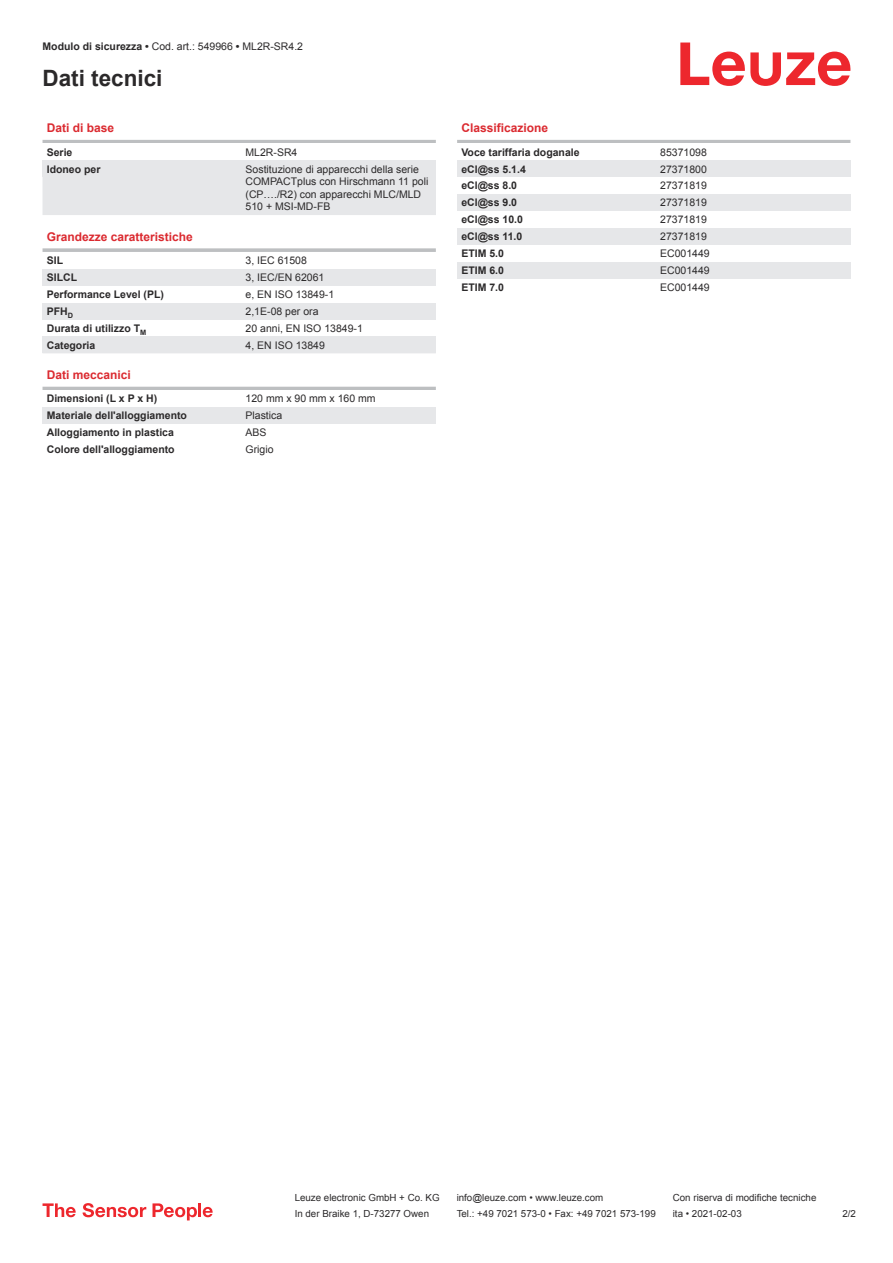
<style>
.page{position:relative;width:893px;height:1263px;background:#fff}
.page>*{position:absolute;margin:0;border:0;box-sizing:border-box;transform-origin:0 0}
.t1{font:700 22.5px "Arial";color:#2b292a}
.t2{font:700 12px "Arial";color:#db2a30}
.t3{font:10.5px/12.6px "Arial";color:#2b292a}
.t4{font:700 10.5px "Arial";color:#2b292a}
.t5{font:9.75px "Arial";color:#2b292a}
.s1{font-weight:700}
</style>
<div class="page">
<svg style="left:680px;top:43px;width:170px;height:43px"></svg>
<div style="left:43px;top:177px;width:199px;height:38px;background:#e6e7e9"></div>
<hr style="left:43px;top:140px;width:393px;height:3px;background:#bdbfc1">
<div style="left:43px;top:160px;width:199px;height:17px;background:#e6e7e9"></div>
<div style="left:242px;top:160px;width:194px;height:55px;background:#e6e7e9"></div>
<svg style="left:43px;top:248px;width:393px;height:4px;background:#c3c5c7"></svg>
<div style="left:43px;top:269px;width:199px;height:17px;background:#e6e7e9"></div>
<div style="left:242px;top:269px;width:194px;height:17px;background:#e6e7e9"></div>
<div style="left:43px;top:303px;width:199px;height:17px;background:#e6e7e9"></div>
<div style="left:242px;top:303px;width:194px;height:17px;background:#e6e7e9"></div>
<div style="left:43px;top:336px;width:199px;height:17px;background:#e6e7e9"></div>
<div style="left:242px;top:336px;width:194px;height:17px;background:#e6e7e9"></div>
<hr style="left:43px;top:387px;width:393px;height:3px;background:#bdbfc1">
<div style="left:43px;top:407px;width:199px;height:17px;background:#e6e7e9"></div>
<div style="left:242px;top:407px;width:194px;height:17px;background:#e6e7e9"></div>
<hr style="left:457px;top:140px;width:393px;height:3px;background:#bdbfc1">
<div style="left:457px;top:160px;width:200px;height:17px;background:#e6e7e9"></div>
<div style="left:657px;top:160px;width:193px;height:17px;background:#e6e7e9"></div>
<div style="left:457px;top:194px;width:200px;height:17px;background:#e6e7e9"></div>
<div style="left:657px;top:194px;width:193px;height:17px;background:#e6e7e9"></div>
<div style="left:457px;top:228px;width:200px;height:17px;background:#e6e7e9"></div>
<div style="left:657px;top:228px;width:193px;height:17px;background:#e6e7e9"></div>
<div style="left:457px;top:262px;width:200px;height:17px;background:#e6e7e9"></div>
<div style="left:657px;top:262px;width:193px;height:17px;background:#e6e7e9"></div>
<svg style="left:43px;top:1203px;width:33px;height:14px"></svg>
<svg style="left:83px;top:1203px;width:63px;height:14px"></svg>
<svg style="left:153px;top:1203px;width:44px;height:17px"></svg>
<hr style="left:198px;top:1203px;width:3px;height:14px;background:#ed272d">
<svg style="left:203px;top:1207px;width:10px;height:10px"></svg>
<p class="t3" style="left:43px;top:41px;width:262px"><span class="s1">Modulo di sicurezza •</span> Cod. art.: 549966 <span class="s1">•</span> ML2R-SR4.2</p>
<h1 class="t1" style="left:43px;top:70px;width:122px">Dati tecnici</h1>
<p class="t2" style="left:47px;top:123px;width:69px">Dati di base</p>
<p class="t4" style="left:47px;top:148px;width:27px">Serie</p>
<p class="t3" style="left:246px;top:147px;width:53px">ML2R-SR4</p>
<p class="t4" style="left:47px;top:165px;width:55px">Idoneo per</p>
<p class="t3" style="left:246px;top:164px;width:184px">Sostituzione di apparecchi della serie<br>COMPACTplus con Hirschmann 11 poli (CP…./R2) con apparecchi MLC/MLD<br>510 + MSI-MD-FB</p>
<p class="t2" style="left:47px;top:232px;width:148px">Grandezze caratteristiche</p>
<p class="t4" style="left:47px;top:256px;width:18px">SIL</p>
<p class="t3" style="left:246px;top:255px;width:63px">3, IEC 61508</p>
<p class="t4" style="left:47px;top:273px;width:32px">SILCL</p>
<p class="t3" style="left:246px;top:272px;width:80px">3, IEC/EN 62061</p>
<p class="t4" style="left:47px;top:290px;width:119px">Performance Level (PL)</p>
<p class="t3" style="left:246px;top:289px;width:90px">e, EN ISO 13849-1</p>
<p class="t4" style="left:47px;top:307px;width:28px">PFH<sub>D</sub></p>
<p class="t3" style="left:246px;top:306px;width:74px">2,1E-08 per ora</p>
<p class="t4" style="left:47px;top:324px;width:101px">Durata di utilizzo T<sub>M</sub></p>
<p class="t3" style="left:246px;top:323px;width:119px">20 anni, EN ISO 13849-1</p>
<p class="t4" style="left:47px;top:341px;width:50px">Categoria</p>
<p class="t3" style="left:246px;top:340px;width:81px">4, EN ISO 13849</p>
<p class="t2" style="left:47px;top:370px;width:86px">Dati meccanici</p>
<p class="t4" style="left:47px;top:395px;width:112px">Dimensioni (L x P x H)</p>
<p class="t3" style="left:246px;top:393px;width:132px">120 mm x 90 mm x 160 mm</p>
<p class="t4" style="left:47px;top:412px;width:142px">Materiale dell'alloggiamento</p>
<p class="t3" style="left:246px;top:410px;width:38px">Plastica</p>
<p class="t4" style="left:47px;top:429px;width:129px">Alloggiamento in plastica</p>
<p class="t3" style="left:246px;top:427px;width:23px">ABS</p>
<p class="t4" style="left:47px;top:445px;width:129px">Colore dell'alloggiamento</p>
<p class="t3" style="left:246px;top:444px;width:30px">Grigio</p>
<p class="t2" style="left:461px;top:123px;width:88px">Classificazione</p>
<p class="t4" style="left:461px;top:148px;width:120px">Voce tariffaria doganale</p>
<p class="t3" style="left:660px;top:147px;width:48px">85371098</p>
<p class="t4" style="left:461px;top:165px;width:66px">eCl@ss 5.1.4</p>
<p class="t3" style="left:660px;top:164px;width:48px">27371800</p>
<p class="t4" style="left:461px;top:182px;width:57px">eCl@ss 8.0</p>
<p class="t3" style="left:660px;top:180px;width:48px">27371819</p>
<p class="t4" style="left:461px;top:199px;width:57px">eCl@ss 9.0</p>
<p class="t3" style="left:660px;top:197px;width:48px">27371819</p>
<p class="t4" style="left:461px;top:216px;width:63px">eCl@ss 10.0</p>
<p class="t3" style="left:660px;top:214px;width:48px">27371819</p>
<p class="t4" style="left:461px;top:233px;width:63px">eCl@ss 11.0</p>
<p class="t3" style="left:660px;top:231px;width:48px">27371819</p>
<p class="t4" style="left:461px;top:249px;width:44px">ETIM 5.0</p>
<p class="t3" style="left:660px;top:248px;width:51px">EC001449</p>
<p class="t4" style="left:461px;top:266px;width:44px">ETIM 6.0</p>
<p class="t3" style="left:660px;top:265px;width:51px">EC001449</p>
<p class="t4" style="left:461px;top:283px;width:44px">ETIM 7.0</p>
<p class="t3" style="left:660px;top:282px;width:51px">EC001449</p>
<p class="t5" style="left:295px;top:1194px;width:146px">Leuze electronic GmbH + Co. KG</p>
<p class="t5" style="left:457px;top:1194px;width:148px">info@leuze.com • www.leuze.com</p>
<p class="t5" style="left:673px;top:1194px;width:145px">Con riserva di modifiche tecniche</p>
<p class="t5" style="left:295px;top:1210px;width:136px">In der Braike 1, D-73277 Owen</p>
<p class="t5" style="left:457px;top:1210px;width:201px">Tel.: +49 7021 573-0 • Fax: +49 7021 573-199</p>
<p class="t5" style="left:673px;top:1210px;width:70px">ita • 2021-02-03</p>
<p class="t5" style="left:842px;top:1210px;width:15px">2 /2</p>
</div>
